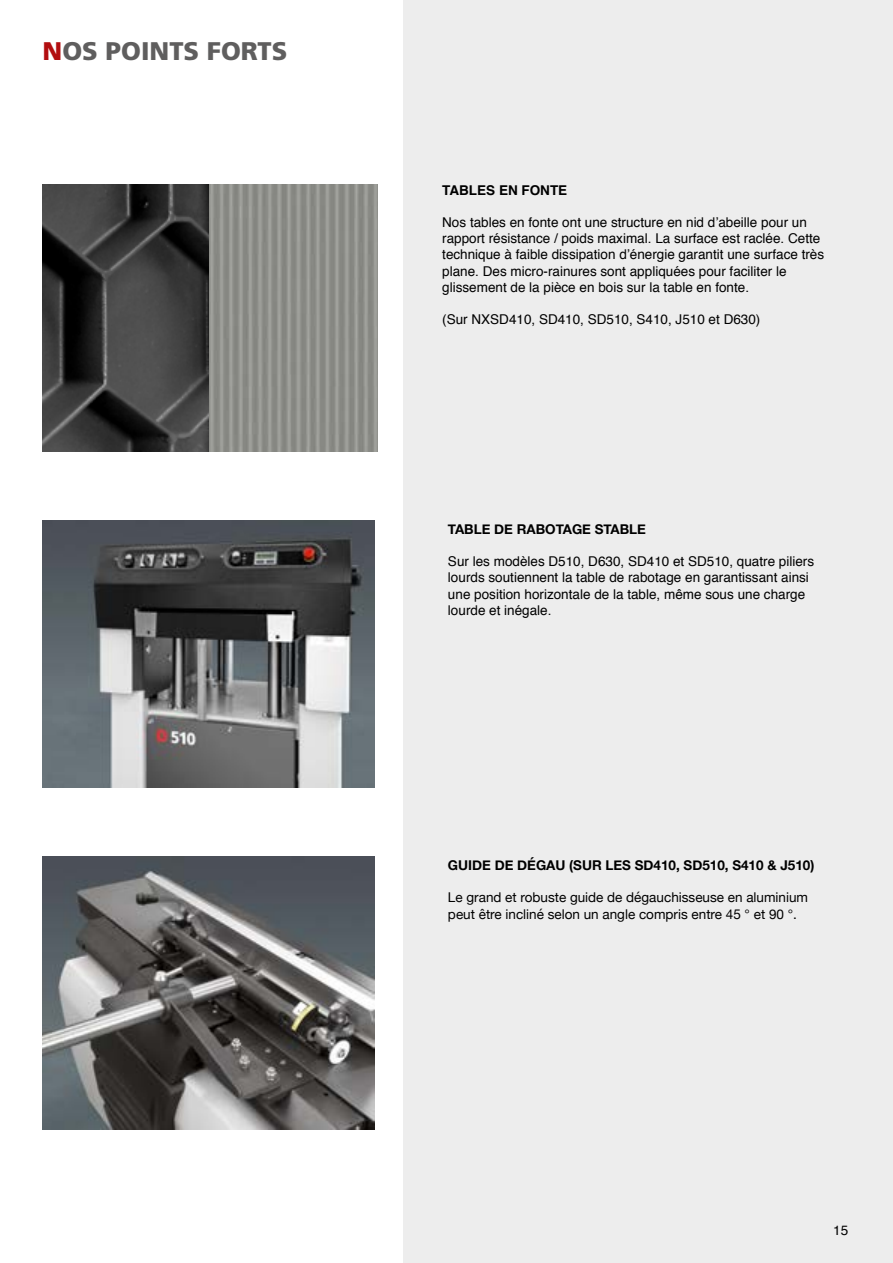
<style>
.page{position:relative;width:893px;height:1263px;background:#fff}
.page>*{position:absolute;margin:0;border:0;box-sizing:border-box;transform-origin:0 0}
.t1{font:900 25.5px "Frutiger LT Std";color:#5f5e5e}
.t2{font:13.5px/16.2px "Helvetica";color:#000}
.t3{font:13.5px/16.2px "Helvetica Neue";color:#000}
.t4{font:700 13.5px "Helvetica Neue";color:#000}
.t5{font:700 13.5px "Helvetica";color:#000}
.s1{color:#b20e10}
</style>
<div class="page">
<div style="left:404px;top:0;width:489px;height:1263px;background:#ededed"></div>
<img style="left:43px;top:521px;width:331px;height:267px">
<img style="left:43px;top:857px;width:331px;height:273px">
<img style="left:43px;top:184px;width:334px;height:268px">
<h1 class="t1" style="left:43px;top:35px;width:246px"><span class="s1">N</span>OS POINTS FORTS</h1>
<p class="t5" style="left:442px;top:179px;width:127px">TABLES EN FONTE</p>
<p class="t2" style="left:442px;top:215px;width:383px">Nos tables en fonte ont une structure en nid d’abeille pour un rapport résistance / poids maximal. La surface est raclée. Cette technique à faible dissipation d’énergie garantit une surface très plane. Des micro-rainures sont appliquées pour faciliter le glissement de la pièce en bois sur la table en fonte.</p>
<p class="t2" style="left:442px;top:312px;width:320px">(Sur NXSD410, SD410, SD510, S410, J510 et D630)</p>
<p class="t4" style="left:448px;top:518px;width:200px">TABLE DE RABOTAGE STABLE</p>
<p class="t2" style="left:448px;top:554px;width:368px">Sur les modèles D510, D630, SD410 et SD510, quatre piliers lourds soutiennent la table de rabotage en garantissant ainsi une position horizontale de la table, même sous une charge lourde et inégale.</p>
<p class="t4" style="left:448px;top:855px;width:368px">GUIDE DE DÉGAU (SUR LES SD410, SD510, S410 &amp; J510)</p>
<p class="t3" style="left:448px;top:890px;width:362px">Le grand et robuste guide de dégauchisseuse en aluminium peut être incliné selon un angle compris entre 45 ° et 90 °.</p>
<p class="t2" style="left:833px;top:1222px;width:17px">15</p>
</div>
